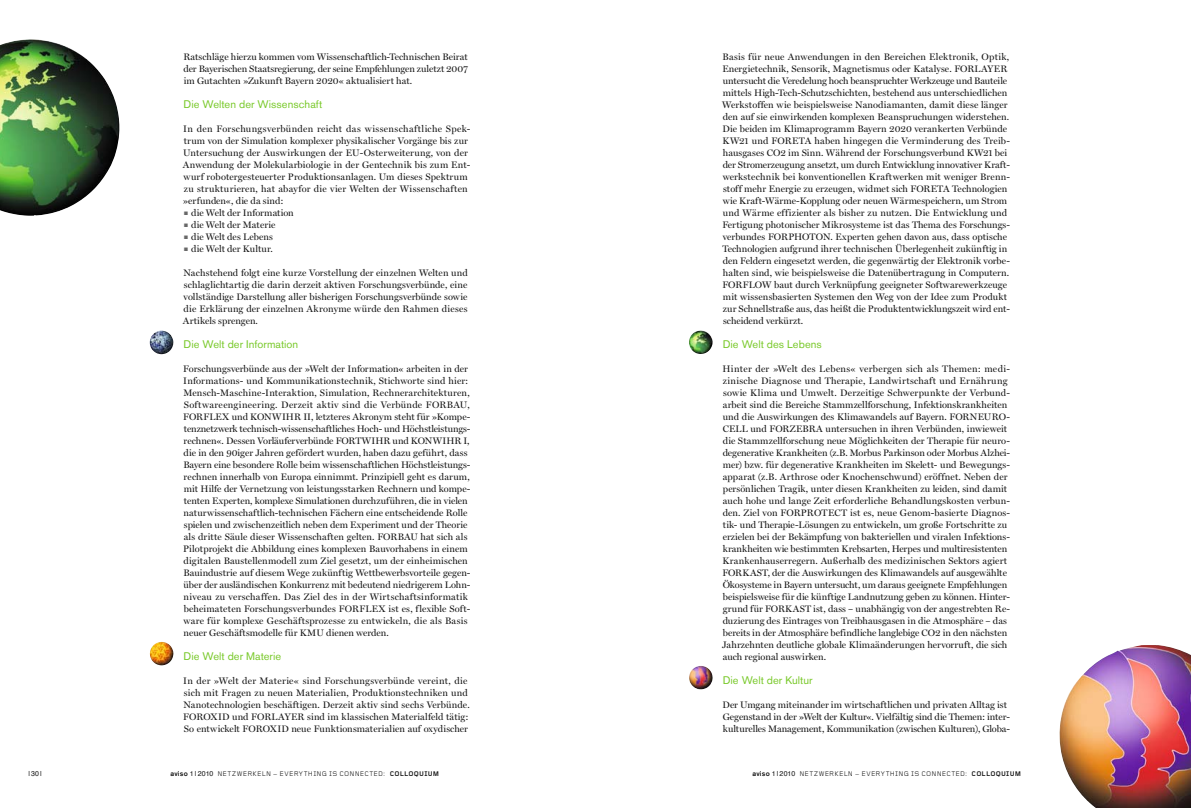
<style>
.page{position:relative;width:1191px;height:808px;background:#fff}
.page>*{position:absolute;margin:0;border:0;box-sizing:border-box;transform-origin:0 0}
.t1{font:11px "Akzidenz Grotesk BE";letter-spacing:.005em;color:#79c92a}
.t2{font:9.5px/12px "Miller Display Roman";letter-spacing:.01em;color:#141414}
.t3{font:7px "Foundry Gridnik";letter-spacing:.035em;color:#141414}
.t4{font:7px "Helvetica";color:#141414}
.s1{color:#686868}
.s2{font-family:"Akzidenz Grotesk BE";font-weight:500}
.s3{font-family:"Helvetica"}
.s4{font-weight:700}
</style>
<div class="page">
<img style="left:0;top:39px;width:120px;height:177px">
<img style="left:1059px;top:645px;width:132px;height:163px">
<img style="left:150px;top:331px;width:23px;height:23px">
<img style="left:150px;top:642px;width:23px;height:23px">
<img style="left:689px;top:330px;width:23px;height:24px">
<img style="left:689px;top:666px;width:24px;height:23px">
<p class="t2" style="left:183px;top:51px;width:286px;text-align:justify">Ratschläge hierzu kommen vom Wissenschaftlich-Technischen Beirat der Bayerischen Staatsregierung, der seine Empfehlungen zuletzt 2007 im Gutachten »Zukunft Bayern 2020« aktualisiert hat.</p>
<p class="t1" style="left:184px;top:98px;width:140px">Die Welten der Wissenschaft</p>
<p class="t2" style="left:183px;top:123px;width:289px">In den Forschungsverbünden reicht das wissenschaftliche Spek&shy;trum von der Simulation komplexer physikalischer Vorgänge bis zur Untersuchung der Auswirkungen der EU-Osterweiterung, von der Anwendung der Molekularbiologie in der Gentechnik bis zum Ent&shy;wurf robotergesteuerter Produktionsanlagen. Um dieses Spektrum zu strukturieren, hat abayfor die vier Welten der Wissenschaften »erfunden«, die da sind:</p>
<p class="t2" style="left:184px;top:207px;width:111px"><span class="s1">■</span> die Welt der Information</p>
<p class="t2" style="left:184px;top:219px;width:93px"><span class="s1">■</span> die Welt der Materie</p>
<p class="t2" style="left:184px;top:231px;width:90px"><span class="s1">■</span> die Welt des Lebens</p>
<p class="t2" style="left:184px;top:243px;width:90px"><span class="s1">■</span> die Welt der Kultur.</p>
<p class="t2" style="left:183px;top:267px;width:286px;text-align:justify">Nachstehend folgt eine kurze Vorstellung der einzelnen Welten und schlaglichtartig die darin derzeit aktiven Forschungsverbünde, eine vollständige Darstellung aller bisherigen Forschungsverbünde sowie die Erklärung der einzelnen Akronyme würde den Rahmen dieses Artikels sprengen.</p>
<p class="t1" style="left:184px;top:338px;width:116px">Die Welt der Information</p>
<p class="t2" style="left:183px;top:363px;width:289px">Forschungsverbünde aus der »Welt der Information« arbeiten in der Informations- und Kommunikationstechnik, Stichworte sind hier:<br>Mensch-Maschine-Interaktion, Simulation, Rechnerarchitekturen, Softwareengineering. Derzeit aktiv sind die Verbünde FORBAU, FORFLEX und KONWIHR II, letzteres Akronym steht für »Kompe&shy;tenznetzwerk technisch-wissenschaftliches Hoch- und Höchstleistungs&shy;rechnen«. Dessen Vorläuferverbünde FORTWIHR und KONWIHR I, die in den 90iger Jahren gefördert wurden, haben dazu geführt, dass Bayern eine besondere Rolle beim wissenschaftlichen Höchstleistungs&shy;rechnen innerhalb von Europa einnimmt. Prinzipiell geht es darum, mit Hilfe der Vernetzung von leistungsstarken Rechnern und kompe&shy;tenten Experten, komplexe Simulationen durchzuführen, die in vielen naturwissenschaftlich-technischen Fächern eine entscheidende Rolle spielen und zwischenzeitlich neben dem Experiment und der Theorie als dritte Säule dieser Wissenschaften gelten. FORBAU hat sich als Pilotprojekt die Abbildung eines komplexen Bauvorhabens in einem digitalen Baustellenmodell zum Ziel gesetzt, um der einheimischen Bauindustrie auf diesem Wege zukünftig Wettbewerbsvorteile gegen&shy;über der ausländischen Konkurrenz mit bedeutend niedrigerem Lohn&shy;niveau zu verschaffen. Das Ziel des in der Wirtschaftsinformatik beheimateten Forschungsverbundes FORFLEX ist es, flexible Soft&shy;ware für komplexe Geschäftsprozesse zu entwickeln, die als Basis neuer Geschäftsmodelle für KMU dienen werden.</p>
<p class="t1" style="left:184px;top:650px;width:99px">Die Welt der Materie</p>
<p class="t2" style="left:183px;top:675px;width:288px">In der »Welt der Materie« sind Forschungsverbünde vereint, die sich mit Fragen zu neuen Materialien, Produktionstechniken und Nanotechnologien beschäftigen. Derzeit aktiv sind sechs Verbünde.<br>FOROXID und FORLAYER sind im klassischen Materialfeld tätig:<br>So entwickelt FOROXID neue Funktionsmaterialien auf oxydischer</p>
<p class="t2" style="left:722px;top:51px;width:289px">Basis für neue Anwendungen in den Bereichen Elektronik, Optik, Energietechnik, Sensorik, Magnetismus oder Katalyse. FORLAYER untersucht die Veredelung hoch beanspruchter Werkzeuge und Bauteile mittels High-Tech-Schutzschichten, bestehend aus unterschiedlichen Werkstoffen wie beispielsweise Nanodiamanten, damit diese länger den auf sie einwirkenden komplexen Beanspruchungen widerstehen.<br>Die beiden im Klimaprogramm Bayern 2020 verankerten Verbünde KW21 und FORETA haben hingegen die Verminderung des Treib&shy;hausgases CO2 im Sinn. Während der Forschungsverbund KW21 bei der Stromerzeugung ansetzt, um durch Entwicklung innovativer Kraft&shy;werkstechnik bei konventionellen Kraftwerken mit weniger Brenn&shy;stoff mehr Energie zu erzeugen, widmet sich FORETA Technologien wie Kraft-Wärme-Kopplung oder neuen Wärmespeichern, um Strom und Wärme effizienter als bisher zu nutzen. Die Entwicklung und Fertigung photonischer Mikrosysteme ist das Thema des Forschungs&shy;verbundes FORPHOTON. Experten gehen davon aus, dass optische Technologien aufgrund ihrer technischen Überlegenheit zukünftig in den Feldern eingesetzt werden, die gegenwärtig der Elektronik vorbe&shy;halten sind, wie beispielsweise die Datenübertragung in Computern.<br>FORFLOW baut durch Verknüpfung geeigneter Softwarewerkzeuge mit wissensbasierten Systemen den Weg von der Idee zum Produkt zur Schnellstraße aus, das heißt die Produktentwicklungszeit wird ent&shy;scheidend verkürzt.</p>
<p class="t1" style="left:722px;top:338px;width:101px">Die Welt des Lebens</p>
<p class="t2" style="left:722px;top:363px;width:289px">Hinter der »Welt des Lebens« verbergen sich als Themen: medi&shy;zinische Diagnose und Therapie, Landwirtschaft und Ernährung sowie Klima und Umwelt. Derzeitige Schwerpunkte der Verbund&shy;arbeit sind die Bereiche Stammzellforschung, Infektionskrankheiten und die Auswirkungen des Klimawandels auf Bayern. FORNEURO-CELL und FORZEBRA untersuchen in ihren Verbünden, inwieweit die Stammzellforschung neue Möglichkeiten der Therapie für neuro&shy;degenerative Krankheiten (z.B. Morbus Parkinson oder Morbus Alzhei&shy;mer) bzw. für degenerative Krankheiten im Skelett- und Bewegungs&shy;apparat (z.B. Arthrose oder Knochenschwund) eröffnet. Neben der persönlichen Tragik, unter diesen Krankheiten zu leiden, sind damit auch hohe und lange Zeit erforderliche Behandlungskosten verbun&shy;den. Ziel von FORPROTECT ist es, neue Genom-basierte Diagnos&shy;tik- und Therapie-Lösungen zu entwickeln, um große Fortschritte zu erzielen bei der Bekämpfung von bakteriellen und viralen Infektions&shy;krankheiten wie bestimmten Krebsarten, Herpes und multiresistenten Krankenhauserregern. Außerhalb des medizinischen Sektors agiert FORKAST, der die Auswirkungen des Klimawandels auf ausgewählte Ökosysteme in Bayern untersucht, um daraus geeignete Empfehlungen beispielsweise für die künftige Landnutzung geben zu können. Hinter&shy;grund für FORKAST ist, dass – unabhängig von der angestrebten Re&shy;duzierung des Eintrages von Treibhausgasen in die Atmosphäre – das bereits in der Atmosphäre befindliche langlebige CO2 in den nächsten Jahrzehnten deutliche globale Klimaänderungen hervorruft, die sich auch regional auswirken.</p>
<p class="t1" style="left:722px;top:674px;width:91px">Die Welt der Kultur</p>
<p class="t2" style="left:722px;top:699px;width:289px">Der Umgang miteinander im wirtschaftlichen und privaten Alltag ist<br>Gegenstand in der »Welt der Kultur«. Vielfältig sind die Themen: inter&shy;kulturelles Management, Kommunikation (zwischen Kulturen), Globa-</p>
<p class="t4" style="left:28px;top:768px;width:15px">|30 |</p>
<p class="t3" style="left:170px;top:770px;width:270px"><span class="s2">aviso</span> <span class="s3">1|2010</span> NETZWERKELN – EVERYTHIN G IS CONN ECTED: <span class="s4">COLLOQUIUM</span></p>
<p class="t3" style="left:752px;top:770px;width:270px"><span class="s2">aviso</span> <span class="s3">1|2010</span> NETZWERKELN – EVERYTHIN G IS CONN ECTED: <span class="s4">COLLOQUIUM</span></p>
</div>
